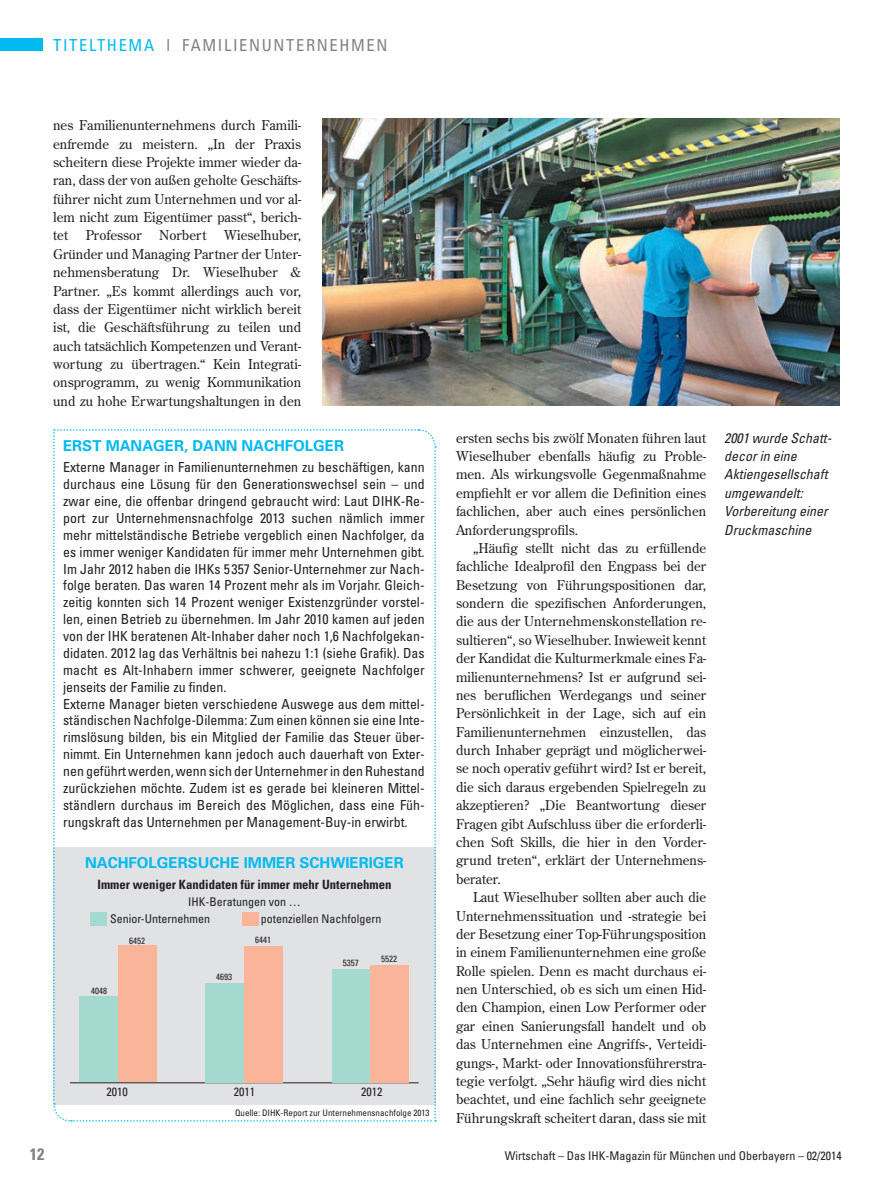
<style>
.page{position:relative;width:893px;height:1191px;background:#fff}
.page>*{position:absolute;margin:0;border:0;box-sizing:border-box;transform-origin:0 0}
.t1{font:condensed 16.5px "Univers";letter-spacing:.1em;color:#808285}
.t2{font:700 condensed 16.5px "Univers";color:#808285}
.t3{font:700 15px "Univers";color:#00baf1}
.t4{font:condensed 13.8px/16.8px "Univers";color:#231f20}
.t5{font:italic condensed 13.8px/18.3px "Univers";color:#231f20}
.t6{font:13.5px/18.3px "Century Old Style";color:#231f20;text-align:justify}
.t7{font:700 condensed 12.75px "Univers";color:#231f20}
.t8{font:condensed 12px/16.8px "Univers";color:#231f20}
.t9{font:condensed 9px "Univers";color:#231f20}
.s1{color:#00baf1}
</style>
<div class="page">
<div style="left:0;top:38px;width:43px;height:13px;background:#00baf1"></div>
<img style="left:322px;top:118px;width:518px;height:287px">
<svg style="left:53px;top:429px;width:383px;height:693px"></svg>
<hr style="left:70px;top:1082px;width:349px;height:1px;background:#231f20">
<div style="left:80px;top:996px;width:38px;height:86px;background:#a4d9d0"></div>
<div style="left:90px;top:912px;width:17px;height:13px;background:#a4d9d0"></div>
<div style="left:242px;top:912px;width:16px;height:13px;background:#f9b49a"></div>
<div style="left:206px;top:982px;width:38px;height:100px;background:#a4d9d0"></div>
<div style="left:332px;top:968px;width:39px;height:114px;background:#a4d9d0"></div>
<div style="left:118px;top:945px;width:38px;height:137px;background:#f9b49a"></div>
<div style="left:244px;top:945px;width:38px;height:137px;background:#f9b49a"></div>
<div style="left:371px;top:965px;width:38px;height:117px;background:#f9b49a"></div>
<p class="t1" style="left:53px;top:35px;width:336px"><span class="s1">titelthema</span> l Familienunternehmen</p>
<p class="t6" style="left:53px;top:116px;width:250px">nes Familienunternehmens durch Famili&shy;enfremde zu meistern. „In der Praxis scheitern diese Projekte immer wieder da&shy;ran, dass der von außen geholte Geschäfts&shy;führer nicht zum Unternehmen und vor al&shy;lem nicht zum Eigentümer passt“, berich&shy;tet</p>
<p class="t6" style="left:53px;top:226px;width:250px;text-indent:171px">Wieselhuber, Gründer und Managing Partner der Unter&shy;nehmensberatung Dr. Wieselhuber &amp; Partner. „Es kommt allerdings auch vor, dass der Eigentümer nicht wirklich bereit ist, die Geschäftsführung zu teilen und auch tatsächlich Kompetenzen und Verant&shy;wortung zu übertragen.“ Kein Integrati&shy;onsprogramm, zu wenig Kommunikation und zu hohe Erwartungshaltungen in den</p>
<p class="t6" style="left:86px;top:226px;width:57px">Professor</p>
<p class="t6" style="left:159px;top:226px;width:49px">Norbert</p>
<p class="t3" style="left:63px;top:437px;width:272px">ERST MANAGER, DANN NACHFOLGER</p>
<p class="t4" style="left:63px;top:459px;width:363px">Externe Manager in Familienunternehmen zu beschäftigen, kann durchaus eine Lösung für den Generationswechsel sein – und zwar eine, die offenbar dringend gebraucht wird: Laut DIH K-Re&shy;port zur Unternehmensnachfolge 2013 suchen nämlich immer mehr mittelständische Betriebe vergeblich einen Nachfolger, da es immer weniger Kandidaten für immer mehr Unternehmen gibt.<br>Im Jahr 2012 haben die IH Ks 5 357 Senior-Unternehmer zur Nach&shy;folge beraten. Das waren 14 Prozent mehr als im Vorjahr. Gleich&shy;zeitig konnten sich 14 Prozent weniger Existenzgründer vorstel&shy;len, einen Betrieb zu übernehmen. Im Jahr 2010 kamen auf jeden von der IH K beratenen Alt-Inhaber daher noch 1,6 Nachfolgekan&shy;didaten. 2012 lag das Verhältnis bei nahezu 1:1 (siehe Grafik). Das macht es Alt-Inhabern immer schwerer, geeignete Nachfolger jenseits der Familie zu finden.<br>Externe Manager bieten verschiedene Auswege aus dem mittel&shy;ständischen Nachfolge-Dilemma: Zum einen können sie eine Inte&shy;rimslösung bilden, bis ein Mitglied der Familie das Steuer über&shy;nimmt. Ein Unternehmen kann jedoch auch dauerhaft von Exter&shy;nen geführt werden, wenn sich der Unternehmer in den Ruhestand zurückziehen möchte. Zudem ist es gerade bei kleineren Mittel&shy;ständlern durchaus im Bereich des Möglichen, dass eine Füh&shy;rungskraft das Unternehmen per Management-Buy-in erwirbt.</p>
<p class="t3" style="left:85px;top:854px;width:176px">NACHFOLGERSUCHE IMMER</p>
<p class="t3" style="left:299px;top:854px;width:95px">SCHWIERIGER</p>
<p class="t7" style="left:98px;top:877px;width:295px">Immer weniger Kandidaten für immer mehr Unternehmen</p>
<p class="t8" style="left:110px;top:893px;width:192px;text-indent:78px">IH K-Beratungen von …<br>Senior-Unternehmen</p>
<p class="t8" style="left:261px;top:910px;width:122px">potenziellen Nachfolgern</p>
<p class="t9" style="left:91px;top:985px;width:17px">4048</p>
<p class="t9" style="left:129px;top:934px;width:17px">6452</p>
<p class="t9" style="left:216px;top:971px;width:17px">4693</p>
<p class="t9" style="left:255px;top:934px;width:17px">6441</p>
<p class="t9" style="left:343px;top:957px;width:17px">5357</p>
<p class="t9" style="left:381px;top:953px;width:17px">5522</p>
<p class="t8" style="left:107px;top:1083px;width:23px">2010</p>
<p class="t8" style="left:234px;top:1083px;width:23px">2011</p>
<p class="t8" style="left:361px;top:1083px;width:23px">2012</p>
<p class="t9" style="left:235px;top:1106px;width:196px">Quelle: DIH K-Report zur Unternehmensnachfolge 2013</p>
<p class="t6" style="left:456px;top:428px;width:252px">ersten sechs bis zwölf Monaten führen laut Wieselhuber ebenfalls häufig zu Proble&shy;men. Als wirkungsvolle Gegenmaßnahme empfiehlt er vor allem die Definition eines fachlichen, aber auch eines persönlichen Anforderungsprofils.</p>
<p class="t6" style="left:456px;top:538px;width:252px;text-indent:17px">„Häufig stellt nicht das zu erfüllende fachliche Idealprofil den Engpass bei der Besetzung von Führungspositionen dar, sondern die spezifischen Anforderungen, die aus der Unternehmenskonstellation re&shy;sultieren“, so Wieselhuber. Inwieweit kennt der Kandidat die Kulturmerkmale eines Fa&shy;milienunternehmens? Ist er aufgrund sei&shy;nes beruflichen Werdegangs und seiner Persönlichkeit in der Lage, sich auf ein Familienunternehmen einzustellen, das durch Inhaber geprägt und möglicherwei&shy;se noch operativ geführt wird? Ist er bereit, die sich daraus ergebenden Spielregeln zu akzeptieren? „Die Beantwortung dieser Fragen gibt Aufschluss über die erforderli&shy;chen Soft Skills, die hier in den Vorder&shy;grund treten“, erklärt der Unternehmens&shy;berater.</p>
<p class="t6" style="left:456px;top:888px;width:252px;text-indent:17px">Laut Wieselhuber sollten aber auch die Unternehmenssituation und -strategie bei der Besetzung einer Top-Führungsposition in einem Familienunternehmen eine große Rolle spielen. Denn es macht durchaus ei&shy;nen Unterschied, ob es sich um einen Hid&shy;den Champion, einen Low Performer oder gar einen Sanierungsfall handelt und ob das Unternehmen eine Angriffs-, Verteidi&shy;gungs-, Markt- oder Innovationsführerstra&shy;tegie verfolgt. „Sehr häufig wird dies nicht beachtet, und eine fachlich sehr geeignete Führungskraft scheitert daran, dass sie mit</p>
<p class="t5" style="left:724px;top:428px;width:109px">2001 wurde Schatt&shy;decor in eine<br>Aktiengesellschaft umgewandelt:<br>Vorbereitung einer<br>Druckmaschine</p>
<p class="t2" style="left:30px;top:1143px;width:16px">12</p>
<p class="t8" style="left:505px;top:1146px;width:339px">Wirtschaft – Das IH K-Magazin für München und Oberbayern – 02/2014</p>
</div>
